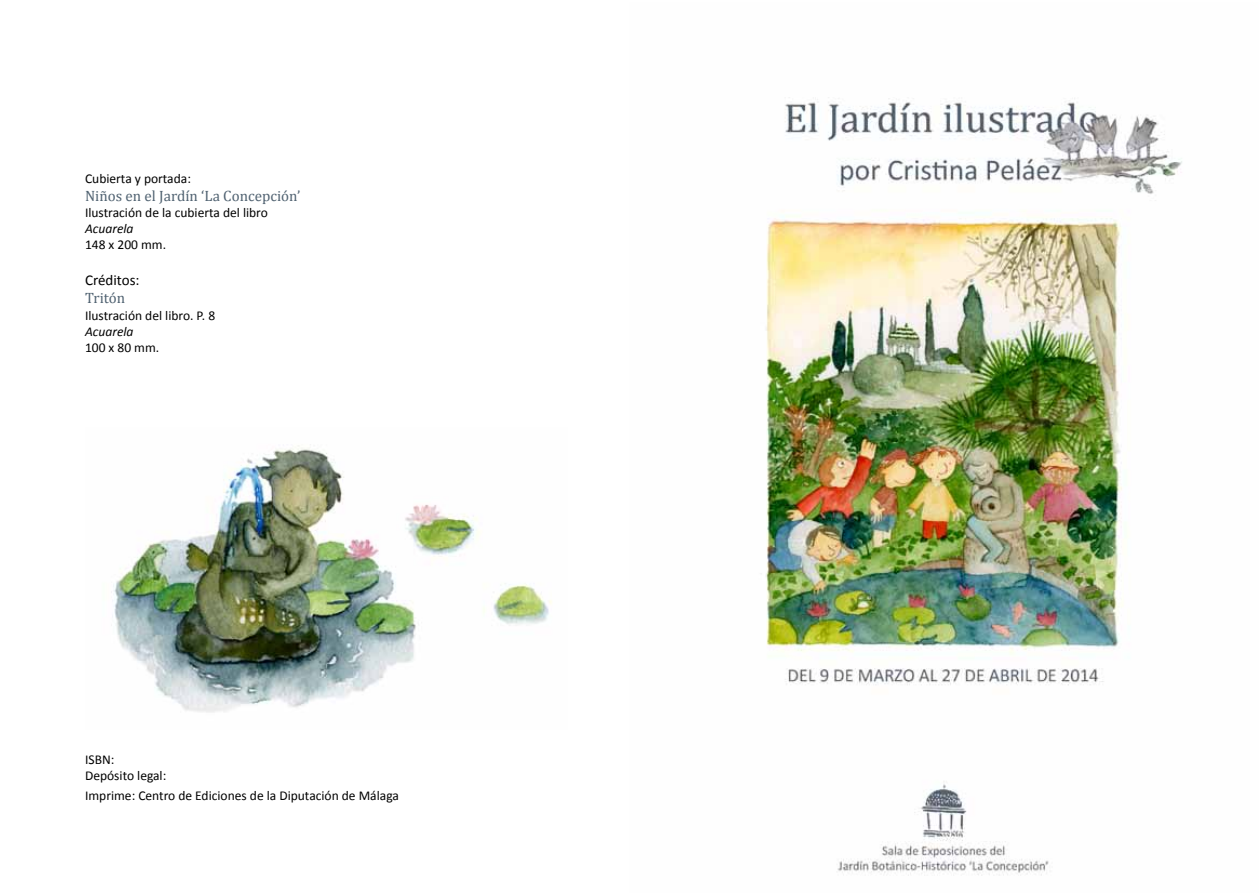
<style>
.page{position:relative;width:1259px;height:893px;background:#fff}
.page>*{position:absolute;margin:0;border:0;box-sizing:border-box;transform-origin:0 0}
.t1{font:15px "Cambria";color:#506271}
.t2{font:15px "Calibri";color:#000}
.t3{font:13.5px/16.2px "Calibri";color:#000}
.t4{font:italic 13.5px "Calibri";color:#000}
</style>
<div class="page">
<img style="left:766px;top:97px;width:416px;height:779px">
<img style="left:111px;top:445px;width:441px;height:268px">
<p class="t3" style="left:85px;top:170px;width:107px">Cubierta y portada:</p>
<p class="t1" style="left:85px;top:187px;width:217px">Niños en el Jardín ‘La Concepción’</p>
<p class="t3" style="left:85px;top:204px;width:184px">Ilustración de la cubierta del libro</p>
<p class="t4" style="left:85px;top:220px;width:50px">Acuarela</p>
<p class="t3" style="left:85px;top:237px;width:83px">148 x 200 mm.</p>
<p class="t2" style="left:85px;top:271px;width:56px">Créditos:</p>
<p class="t1" style="left:85px;top:289px;width:42px">Tritón</p>
<p class="t3" style="left:85px;top:307px;width:132px">Ilustración del libro. P. 8</p>
<p class="t4" style="left:85px;top:322px;width:50px">Acuarela</p>
<p class="t3" style="left:85px;top:339px;width:76px">100 x 80 mm.</p>
<p class="t3" style="left:85px;top:752px;width:83px">ISBN:<br>Depósito legal:</p>
<p class="t3" style="left:85px;top:788px;width:315px">Imprime: Centro de Ediciones de la Diputación de Málaga</p>
</div>
